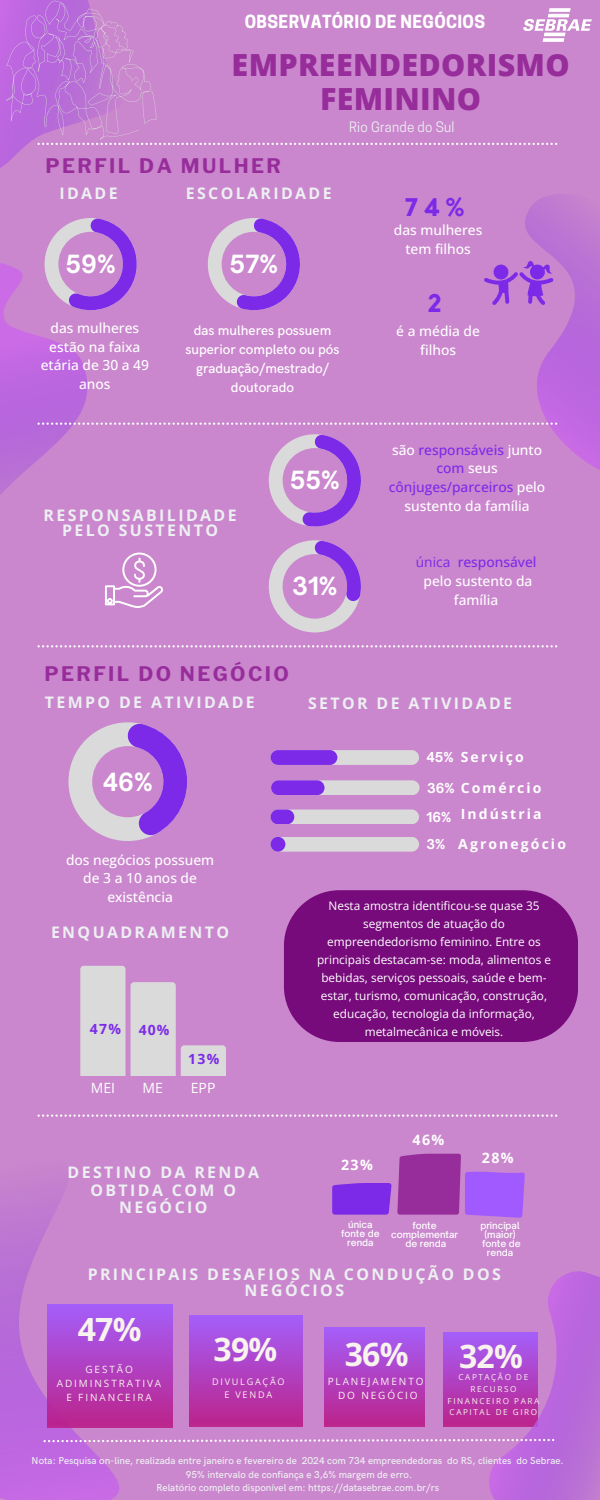
<style>
.page{position:relative;width:600px;height:1500px;background:#ca87cd}
.page>*{position:absolute;margin:0;border:0;box-sizing:border-box;transform-origin:0 0}
.t1{font:700 32px "Open Sans";letter-spacing:-.025em;color:#f8f3ed}
.t2{font:800 30.5px/33.8px "Open Sans";letter-spacing:.01em;color:#972d9b;text-align:center}
.t3{font:700 25.4px "Kollektif";color:#7c2ae8}
.t4{font:700 24px "Open Sauce One";color:#fff}
.t5{font:700 19.9px "Libre Franklin";letter-spacing:.12em;color:#972d9b}
.t6{font:700 17px "Cooper Hewitt";letter-spacing:.02em;color:#fff}
.t7{font:700 15.9px/15.8px "Open Sans";letter-spacing:.15em;color:#edf0f2;text-align:center}
.t8{font:700 14.2px "Open Sans";color:#fff}
.t9{font:14.1px "Open Sans";color:#fff}
.t10{font:700 14px "Open Sans";letter-spacing:.15em;color:#fff}
.t11{font:700 14px "Open Sans";color:#7c2ae8}
.t12{font:500 13.8px/18.8px "Open Sans";color:#fff;text-align:center}
.t13{font:500 13.8px/18.8px "HK Grotesk";color:#fff;text-align:center}
.t14{font:500 13.8px "Open Sans";color:#7c2ae8}
.t15{font:13.5px "Cooper Hewitt";letter-spacing:.02em;color:#edf0f2}
.t16{font:700 13.1px/27.3px "Open Sauce One";color:#fff}
.t17{font:11.8px/18px "Open Sans";color:#fff;text-align:center}
.t18{font:500 10px "HK Grotesk";color:#edf0f2}
.t19{font:10px/14.2px "Open Sans";letter-spacing:.19em;color:#f8f3ed;text-align:center}
.t20{font:500 9.3px "Open Sauce One";color:#fff}
.t21{font:9.1px "Open Sans";letter-spacing:.19em;color:#f8f3ed}
.t22{font:8.2px/11.6px "Open Sans";letter-spacing:.19em;color:#f8f3ed;text-align:center}
.s1{color:#7c2ae8}
.s2{font-weight:400}
</style>
<div class="page">
<svg style="left:0;top:1200px;width:60px;height:300px"></svg>
<svg style="left:43px;top:1261px;width:557px;height:239px"></svg>
<svg style="left:0;top:259px;width:134px;height:236px"></svg>
<svg style="left:416px;top:201px;width:184px;height:269px"></svg>
<img style="left:557px;top:8px;width:35px;height:34px">
<svg style="left:0;top:0;width:557px;height:204px"></svg>
<svg style="left:45px;top:218px;width:92px;height:92px"></svg>
<svg style="left:38px;top:423px;width:519px;height:2px"></svg>
<svg style="left:208px;top:218px;width:92px;height:92px"></svg>
<svg style="left:269px;top:434px;width:92px;height:92px"></svg>
<svg style="left:269px;top:540px;width:92px;height:92px"></svg>
<svg style="left:484px;top:260px;width:69px;height:45px"></svg>
<svg style="left:68px;top:722px;width:119px;height:119px"></svg>
<div style="left:271px;top:750px;width:148px;height:15px;background:#dadada;border-radius:7px"></div>
<div style="left:271px;top:750px;width:66px;height:15px;background:#7c2ae8;border-radius:7px"></div>
<div style="left:271px;top:780px;width:149px;height:15px;background:#dadada;border-radius:7px"></div>
<div style="left:271px;top:780px;width:54px;height:15px;background:#7c2ae8;border-radius:7px"></div>
<div style="left:271px;top:810px;width:148px;height:14px;background:#dadada;border-radius:7px"></div>
<div style="left:271px;top:810px;width:23px;height:14px;background:#7c2ae8;border-radius:7px"></div>
<div style="left:271px;top:837px;width:148px;height:15px;background:#dadada;border-radius:7px"></div>
<div style="left:271px;top:837px;width:14px;height:15px;background:#7c2ae8;border-radius:50%"></div>
<svg style="left:332px;top:1154px;width:193px;height:64px"></svg>
<div style="left:284px;top:890px;width:294px;height:152px;background:#770b7b;border-radius:55px"></div>
<svg style="left:38px;top:645px;width:519px;height:2px"></svg>
<svg style="left:80px;top:966px;width:146px;height:110px"></svg>
<svg style="left:38px;top:1114px;width:519px;height:3px"></svg>
<svg style="left:105px;top:553px;width:58px;height:55px"></svg>
<div style="left:190px;top:1316px;width:112px;height:111px;background:linear-gradient(to bottom,#a55ef9,#bc238b)"></div>
<div style="left:324px;top:1328px;width:101px;height:99px;background:linear-gradient(to bottom,#a55ef9,#bc238b)"></div>
<h5 class="t6" style="left:245px;top:15px;width:242px">OBSERVATÓRIO DE NEGÓCIOS</h5>
<p class="t2" style="left:232px;top:47px;width:339px">EMPREENDEDORISMO<br>FEMININO</p>
<p class="t5" style="left:46px;top:154px;width:237px">PERFIL DA MULHER</p>
<p class="t7" style="left:59px;top:185px;width:60px">IDADE</p>
<p class="t7" style="left:186px;top:185px;width:147px">ESCOLARIDADE</p>
<h3 class="t4" style="left:66px;top:249px;width:52px">59%</h3>
<h3 class="t4" style="left:230px;top:249px;width:50px">57%</h3>
<h4 class="t12" style="left:41px;top:318px;width:110px">das mulheres estão na faixa etária de 30 a 49 anos</h4>
<h5 class="t13" style="left:185px;top:322px;width:156px">das mulheres possuem superior completo ou pós graduação/mestrado/</h5>
<h3 class="t13" style="left:231px;top:378px;width:65px">doutorado</h3>
<h1 class="t15" style="left:349px;top:122px;width:107px">Rio Grande do Sul</h1>
<p class="t3" style="left:405px;top:195px;width:61px">74%</p>
<p class="t12" style="left:394px;top:221px;width:90px">das mulheres</p>
<p class="t12" style="left:405px;top:239px;width:67px">tem filhos</p>
<p class="t3" style="left:428px;top:291px;width:16px">2</p>
<p class="t12" style="left:396px;top:321px;width:85px">é a média de filhos</p>
<p class="t7" style="left:44px;top:507px;width:195px">RESPONSABILIDADE<br>PELO SUSTENTO</p>
<h3 class="t4" style="left:290px;top:465px;width:52px">55%</h3>
<h3 class="t4" style="left:292px;top:571px;width:47px">31%</h3>
<p class="t12" style="left:389px;top:440px;width:158px">são <span class="s1">responsáveis</span> junto <span class="s1">com</span> seus <span class="s1">cônjuges/parceiros</span> pelo sustento da família</p>
<p class="t14" style="left:416px;top:553px;width:122px"><span class="s2">única</span> responsável</p>
<p class="t12" style="left:423px;top:571px;width:110px">pelo sustento da</p>
<p class="t12" style="left:454px;top:590px;width:46px">família</p>
<h5 class="t5" style="left:45px;top:662px;width:246px">PERFIL DO NEGÓCIO</h5>
<p class="t7" style="left:45px;top:694px;width:211px">TEMPO DE ATIVIDADE</p>
<h3 class="t4" style="left:103px;top:767px;width:52px">46%</h3>
<p class="t12" style="left:66px;top:850px;width:150px">dos negócios possuem de 3 a 10 anos de existência</p>
<p class="t7" style="left:51px;top:924px;width:180px">ENQUADRAMENTO</p>
<p class="t11" style="left:90px;top:1019px;width:33px">47%</p>
<h6 class="t11" style="left:139px;top:1020px;width:32px">40%</h6>
<p class="t11" style="left:188px;top:1049px;width:33px">13%</p>
<p class="t9" style="left:91px;top:1078px;width:26px">MEI</p>
<p class="t9" style="left:143px;top:1078px;width:22px">ME</p>
<p class="t9" style="left:191px;top:1078px;width:26px">EPP</p>
<h5 class="t7" style="left:68px;top:1164px;width:193px;line-height:17.2px">DESTINO DA RENDA<br>OBTIDA COM O<br>NEGÓCIO</h5>
<h5 class="t7" style="left:308px;top:695px;width:206px">SETOR DE ATIVIDADE</h5>
<p class="t10" style="left:461px;top:747px;width:65px">Serviço</p>
<p class="t10" style="left:461px;top:778px;width:82px">Comércio</p>
<h4 class="t10" style="left:461px;top:804px;width:82px">Indústria</h4>
<h5 class="t10" style="left:458px;top:834px;width:109px">Agronegócio</h5>
<p class="t16" style="left:426px;top:744px;width:29px">45%</p>
<p class="t16" style="left:427px;top:774px;width:29px">36%</p>
<p class="t16" style="left:426px;top:803px;width:26px">16%<br>3%</p>
<h5 class="t17" style="left:317px;top:896px;width:235px">Nesta amostra identificou-se quase 35 segmentos de atuação do empreendedorismo feminino. Entre os principais destacam-se: moda, alimentos e bebidas, serviços pessoais, saúde e bem&shy;estar, turismo, comunicação, construção, educação, tecnologia da informação, metalmecânica e móveis.</h5>
<h2 class="t8" style="left:341px;top:1155px;width:33px">23%</h2>
<p class="t8" style="left:413px;top:1130px;width:33px">46%</p>
<h6 class="t20" style="left:348px;top:1219px;width:26px">única</h6>
<p class="t20" style="left:341px;top:1228px;width:40px">fonte de</p>
<p class="t20" style="left:347px;top:1236px;width:28px">renda</p>
<h6 class="t20" style="left:412px;top:1220px;width:26px">fonte</h6>
<p class="t20" style="left:391px;top:1229px;width:68px">complementar</p>
<h6 class="t20" style="left:405px;top:1238px;width:42px">de renda</h6>
<p class="t8" style="left:482px;top:1148px;width:33px">28%</p>
<p class="t20" style="left:480px;top:1220px;width:41px">principal</p>
<p class="t20" style="left:485px;top:1229px;width:33px">(maior)</p>
<p class="t20" style="left:482px;top:1238px;width:40px">fonte de</p>
<p class="t20" style="left:487px;top:1247px;width:28px">renda</p>
<p class="t7" style="left:88px;top:1266px;width:415px">PRINCIPAIS DESAFIOS NA CONDUÇÃO DOS<br>NEGÓCIOS</p>
<p class="t1" style="left:78px;top:1307px;width:65px">47%</p>
<p class="t19" style="left:85px;top:1362px;width:49px">GESTÃO</p>
<p class="t1" style="left:214px;top:1326px;width:65px">39%</p>
<p class="t1" style="left:345px;top:1331px;width:65px">36%</p>
<p class="t19" style="left:328px;top:1374px;width:97px">PLANEJAMENTO</p>
<p class="t19" style="left:338px;top:1388px;width:81px">DO NEGÓCIO</p>
<h5 class="t1" style="left:459px;top:1333px;width:65px">32%</h5>
<p class="t22" style="left:448px;top:1371px;width:93px">CAPTAÇÃO DE<br>RECURSO<br>FINANCEIRO PARA<br>CAPITAL DE GIRO</p>
<p class="t19" style="left:57px;top:1376px;width:106px">ADIMINSTRATIVA<br>E FINANCEIRA</p>
<p class="t21" style="left:212px;top:1376px;width:74px">DIVULGAÇÃO</p>
<p class="t21" style="left:225px;top:1389px;width:49px">E VENDA</p>
<h6 class="t18" style="left:32px;top:1455px;width:534px">Nota: Pesquisa on-line, realizada entre janeiro e fevereiro de 2024 com 734 empreendedoras do RS, clientes do Sebrae.</h6>
<h5 class="t18" style="left:186px;top:1469px;width:228px">95% intervalo de confiança e 3,6% margem de erro.</h5>
<p class="t18" style="left:156px;top:1482px;width:284px">Relatório completo disponível em: https://datasebrae.com.br/rs</p>
</div>
